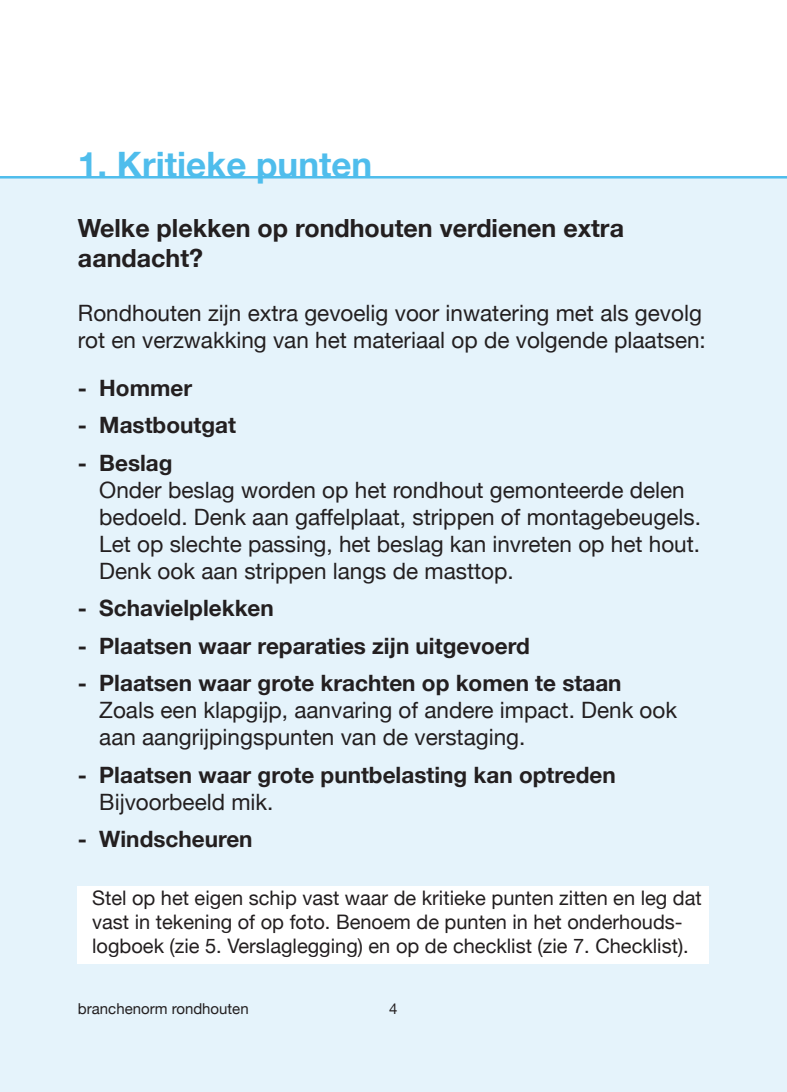
<style>
.page{position:relative;width:787px;height:1092px;background:#fff}
.page>*{position:absolute;margin:0;border:0;box-sizing:border-box;transform-origin:0 0}
.t1{font:700 35px "Helvetica Neue";color:#4fbdec}
.t2{font:700 25px/30px "Helvetica Neue";color:#231f20}
.t3{font:22.5px/27px "Helvetica Neue";color:#231f20;text-align:justify}
.t4{font:700 22.5px "Helvetica Neue";color:#231f20}
.t5{font:20px/24px "Helvetica Neue";color:#231f20}
.t6{font:15px "Helvetica Neue";color:#231f20}
</style>
<div class="page">
<div style="left:0;top:177px;width:787px;height:914px;background:#e5f3fb"></div>
<div style="left:78px;top:886px;width:631px;height:78px;background:#fff"></div>
<hr style="left:0;top:176px;width:787px;height:2px;background:#4fbdec">
<p class="t1" style="left:78px;top:137px;width:296px">1. Kritieke punten</p>
<p class="t2" style="left:78px;top:214px;width:547px">Welke plekken op rondhouten verdienen extra aandacht?</p>
<p class="t3" style="left:78px;top:301px;width:625px">Rondhouten zijn extra gevoelig voor inwatering met als gevolg</p>
<p class="t3" style="left:78px;top:328px;width:629px">rot en verzwakking van het materiaal op de volgende plaatsen:</p>
<p class="t4" style="left:78px;top:370px;width:116px">- Hommer</p>
<p class="t4" style="left:78px;top:407px;width:159px">- Mastboutgat</p>
<p class="t4" style="left:78px;top:445px;width:96px">- Beslag</p>
<p class="t3" style="left:99px;top:477px;width:587px">Onder beslag worden op het rondhout gemonteerde delen</p>
<p class="t3" style="left:99px;top:504px;width:603px">bedoeld. Denk aan gaffelplaat, strippen of montagebeugels.<br>Let op slechte passing, het beslag kan invreten op het hout.<br>Denk ook aan strippen langs de masttop.</p>
<p class="t4" style="left:78px;top:590px;width:197px">- Schavielplekken</p>
<p class="t4" style="left:78px;top:628px;width:453px">- Plaatsen waar reparaties zijn uitgevoerd</p>
<p class="t4" style="left:78px;top:665px;width:545px">- Plaatsen waar grote krachten op komen te staan</p>
<p class="t3" style="left:99px;top:698px;width:579px">Zoals een klapgijp, aanvaring of andere impact. Denk ook aan aangrijpingspunten van de verstaging.</p>
<p class="t4" style="left:78px;top:757px;width:539px">- Plaatsen waar grote puntbelasting kan optreden</p>
<p class="t3" style="left:99px;top:789px;width:176px">Bijvoorbeeld mik.</p>
<p class="t4" style="left:78px;top:821px;width:176px">- Windscheuren</p>
<p class="t5" style="left:92px;top:887px;width:611px">Stel op het eigen schip vast waar de kritieke punten zitten en leg dat vast in tekening of op foto. Benoem de punten in het onderhouds&shy;logboek (zie 5. Verslaglegging) en op de checklist (zie 7. Checklist).</p>
<p class="t6" style="left:78px;top:997px;width:172px">branchenorm rondhouten</p>
<p class="t6" style="left:389px;top:997px;width:10px">4</p>
</div>
